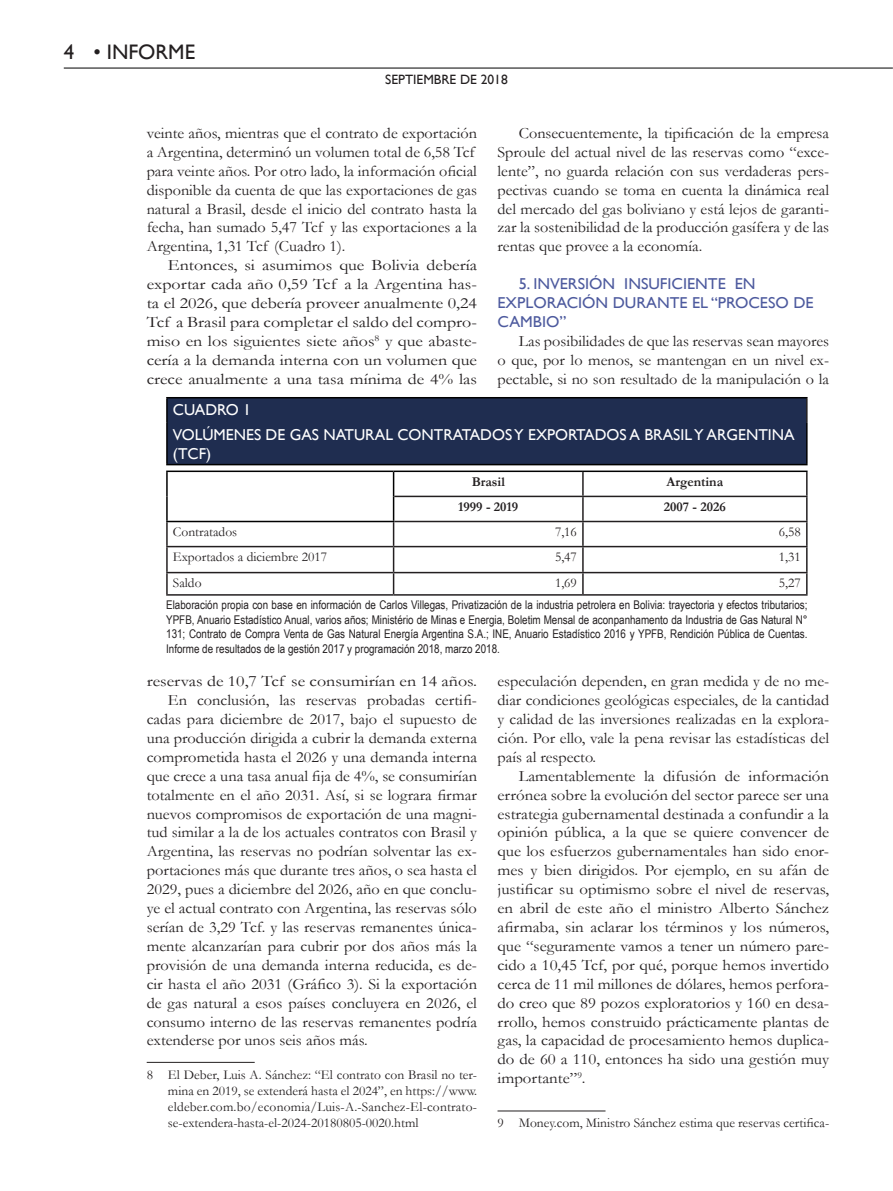
<style>
.page{position:relative;width:893px;height:1191px;background:#fff}
.page>*{position:absolute;margin:0;border:0;box-sizing:border-box;transform-origin:0 0}
.t1{font:21px "Gill Sans";color:#231f20}
.t2{font:15.75px/18.9px "Garamond";color:#231f20;text-align:justify}
.t3{font:15.75px "Garamond";color:#231f20;scale:1.04 1}
.t4{font:15.75px/18.9px "Garamond";color:#231f20;text-align:justify;scale:1.07 1}
.t5{font:15.75px/18.9px "Garamond";color:#231f20;text-align:justify;scale:1.14 1}
.t6{font:15.75px/25px "Gill Sans";color:#fff}
.t7{font:15.75px/18.9px "Gill Sans";color:#4d5a9e}
.t8{font:13.5px/16.2px "Garamond";color:#231f20;text-align:justify}
.t9{font:700 13.5px "Garamond";color:#231f20}
.t10{font:13.5px "Gill Sans";color:#231f20}
.t11{font:12px/14.4px "Arial Narrow";color:#231f20;text-align:justify}
</style>
<div class="page">
<hr style="left:64px;top:68px;width:829px;height:1px;background:#000">
<hr style="left:147px;top:1062px;width:108px;height:1px;background:#231f20">
<hr style="left:497px;top:1110px;width:108px;height:1px;background:#231f20">
<hr style="left:806px;top:497px;width:2px;height:24px;background:#231f20">
<hr style="left:394px;top:521px;width:189px;height:1px;background:#231f20">
<hr style="left:583px;top:521px;width:225px;height:1px;background:#231f20">
<hr style="left:806px;top:522px;width:2px;height:24px;background:#231f20">
<hr style="left:166px;top:547px;width:2px;height:25px;background:#231f20">
<hr style="left:583px;top:546px;width:225px;height:1px;background:#231f20">
<hr style="left:582px;top:547px;width:2px;height:25px;background:#231f20">
<hr style="left:806px;top:547px;width:2px;height:25px;background:#231f20">
<hr style="left:166px;top:572px;width:228px;height:1px;background:#231f20">
<hr style="left:394px;top:572px;width:189px;height:1px;background:#231f20">
<hr style="left:583px;top:572px;width:225px;height:1px;background:#231f20">
<hr style="left:582px;top:573px;width:2px;height:21px;background:#231f20">
<hr style="left:806px;top:472px;width:2px;height:23px;background:#231f20">
<hr style="left:394px;top:495px;width:189px;height:2px;background:#231f20">
<hr style="left:583px;top:495px;width:225px;height:2px;background:#231f20">
<hr style="left:582px;top:472px;width:2px;height:23px;background:#231f20">
<hr style="left:582px;top:497px;width:2px;height:24px;background:#231f20">
<hr style="left:582px;top:522px;width:2px;height:24px;background:#231f20">
<hr style="left:394px;top:546px;width:189px;height:1px;background:#231f20">
<hr style="left:166px;top:522px;width:2px;height:24px;background:#231f20">
<hr style="left:166px;top:546px;width:228px;height:1px;background:#231f20">
<hr style="left:166px;top:573px;width:2px;height:21px;background:#231f20">
<hr style="left:806px;top:573px;width:2px;height:21px;background:#231f20">
<hr style="left:166px;top:594px;width:228px;height:1px;background:#231f20">
<hr style="left:394px;top:594px;width:189px;height:1px;background:#231f20">
<hr style="left:583px;top:594px;width:225px;height:1px;background:#231f20">
<hr style="left:394px;top:470px;width:189px;height:2px;background:#000">
<hr style="left:583px;top:470px;width:225px;height:2px;background:#000">
<hr style="left:166px;top:470px;width:228px;height:2px;background:#000">
<hr style="left:166px;top:472px;width:2px;height:24px;background:#000">
<hr style="left:166px;top:496px;width:2px;height:25px;background:#000">
<svg style="left:393px;top:472px;width:1px;height:122px"></svg>
<hr style="left:166px;top:521px;width:228px;height:1px;background:#000">
<div style="left:168px;top:398px;width:638px;height:66px;background:#1f2d50"></div>
<hr style="left:806px;top:398px;width:2px;height:25px;background:#231f20">
<hr style="left:166px;top:397px;width:642px;height:1px;background:#000">
<hr style="left:166px;top:398px;width:2px;height:25px;background:#000">
<hr style="left:166px;top:423px;width:2px;height:41px;background:#000">
<hr style="left:806px;top:423px;width:2px;height:41px;background:#000">
<hr style="left:166px;top:464px;width:642px;height:1px;background:#000">
<h1 class="t1" style="left:64px;top:40px;width:12px">4</h1>
<h1 class="t1" style="left:94px;top:40px;width:103px">• INFORME</h1>
<p class="t10" style="left:385px;top:71px;width:124px">SEPTIEMBRE DE 2018</p>
<p class="t2" style="left:147px;top:123px;width:332px;text-align:left">veinte años, mientras que el contrato de exportación a Argentina, determinó un volumen total de 6,58 Tcf para veinte años. Por otro lado, la información oficial disponible da cuenta de que las exportaciones de gas natural a Brasil, desde el inicio del contrato hasta la fecha, han sumado 5,47 Tcf y las exportaciones a la Argentina, 1,31 Tcf (Cuadro 1).</p>
<p class="t5" style="left:147px;top:255px;width:291px;text-indent:21px">Entonces, si asumimos que Bolivia debería exportar cada año 0,59 Tcf a la Argentina has&shy;ta el 2026, que debería proveer anualmente 0,24<br>Tcf a Brasil para completar el saldo del compro&shy;miso en los siguientes siete años<sup>8</sup> y que abaste&shy;cería a la demanda interna con un volumen que crece anualmente a una tasa mínima de 4% las</p>
<p class="t2" style="left:497px;top:123px;width:333px;text-indent:21px">Consecuentemente, la tipificación de la empresa Sproule del actual nivel de las reservas como “exce&shy;lente”, no guarda relación con sus verdaderas pers&shy;pectivas cuando se toma en cuenta la dinámica real del mercado del gas boliviano y está lejos de garanti&shy;zar la sostenibilidad de la producción gasífera y de las rentas que provee a la economía.</p>
<p class="t7" style="left:497px;top:275px;width:318px;text-indent:21px">5. INVERSIÓN INSUFICIENTE EN<br>EXPLORACIÓN DURANTE EL “PROCESO DE<br>CAMBIO”</p>
<p class="t2" style="left:497px;top:331px;width:333px;text-indent:21px">Las posibilidades de que las reservas sean mayores o que, por lo menos, se mantengan en un nivel ex&shy;pectable, si no son resultado de la manipulación o la</p>
<p class="t6" style="left:173px;top:397px;width:623px">CUADRO 1<br>VOLÚMENES DE GAS NATURAL CONTRATADOS Y EXPORTADOS A BRASIL Y ARGENTINA</p>
<p class="t6" style="left:173px;top:441px;width:40px">(TCF)</p>
<p class="t9" style="left:472px;top:473px;width:35px">Brasil</p>
<p class="t9" style="left:667px;top:473px;width:58px">Argentina</p>
<p class="t9" style="left:458px;top:498px;width:61px">1999 - 2019</p>
<p class="t9" style="left:664px;top:498px;width:63px">2007 - 2026</p>
<p class="t8" style="left:173px;top:523px;width:66px">Contratados</p>
<p class="t8" style="left:555px;top:523px;width:23px">7,16</p>
<p class="t8" style="left:779px;top:523px;width:23px">6,58</p>
<p class="t8" style="left:173px;top:549px;width:156px">Exportados a diciembre 2017</p>
<p class="t8" style="left:555px;top:549px;width:23px">5,47</p>
<p class="t8" style="left:779px;top:549px;width:23px">1,31</p>
<p class="t8" style="left:173px;top:575px;width:30px">Saldo</p>
<p class="t8" style="left:555px;top:575px;width:23px">1,69</p>
<p class="t8" style="left:779px;top:575px;width:23px">5,27</p>
<p class="t11" style="left:166px;top:597px;width:643px">Elaboración propia con base en información de Carlos Villegas, Privatización de la industria petrolera en Bolivia: trayectoria y efectos tributarios; YPFB, Anuario Estadístico Anual, varios años; Ministério de Minas e Energia, Boletim Mensal de aconpanhamento da Industria de Gas Natural N° 131; Contrato de Compra Venta de Gas Natural Energía Argentina S.A.; INE, Anuario Estadístico 2016 y YPFB, Rendición Pública de Cuentas.<br>Informe de resultados de la gestión 2017 y programación 2018, marzo 2018.</p>
<p class="t5" style="left:147px;top:671px;width:291px">reservas de 10,7 Tcf se consumirían en 14 años.</p>
<p class="t3" style="left:168px;top:689px;width:299px">En conclusión, las reservas probadas certifi-</p>
<p class="t3" style="left:147px;top:708px;width:319px">cadas para diciembre de 2017, bajo el supuesto de</p>
<p class="t3" style="left:147px;top:727px;width:319px">una producción dirigida a cubrir la demanda externa</p>
<p class="t3" style="left:147px;top:746px;width:319px">comprometida hasta el 2026 y una demanda interna</p>
<p class="t3" style="left:147px;top:765px;width:319px">que crece a una tasa anual fija de 4%, se consumirían</p>
<p class="t3" style="left:147px;top:784px;width:319px">totalmente en el año 2031. Así, si se lograra firmar</p>
<p class="t3" style="left:147px;top:803px;width:319px">nuevos compromisos de exportación de una magni-</p>
<p class="t3" style="left:147px;top:822px;width:319px">tud similar a la de los actuales contratos con Brasil y</p>
<p class="t3" style="left:147px;top:841px;width:319px">Argentina, las reservas no podrían solventar las ex-</p>
<p class="t3" style="left:147px;top:859px;width:319px">portaciones más que durante tres años, o sea hasta el</p>
<p class="t3" style="left:147px;top:878px;width:319px">2029, pues a diciembre del 2026, año en que conclu-</p>
<p class="t3" style="left:147px;top:897px;width:319px">ye el actual contrato con Argentina, las reservas sólo</p>
<p class="t3" style="left:147px;top:916px;width:319px">serían de 3,29 Tcf. y las reservas remanentes única-</p>
<p class="t3" style="left:147px;top:935px;width:319px">mente alcanzarían para cubrir por dos años más la</p>
<p class="t3" style="left:147px;top:954px;width:319px">provisión de una demanda interna reducida, es de-</p>
<p class="t3" style="left:147px;top:973px;width:319px">cir hasta el año 2031 (Gráfico 3). Si la exportación</p>
<p class="t3" style="left:147px;top:992px;width:319px">de gas natural a esos países concluyera en 2026, el</p>
<p class="t3" style="left:147px;top:1011px;width:319px">consumo interno de las reservas remanentes podría</p>
<p class="t3" style="left:147px;top:1030px;width:214px">extenderse por unos seis años más.</p>
<p class="t8" style="left:168px;top:1065px;width:311px;text-indent:-21px">8 El Deber, Luis A. Sánchez: “El contrato con Brasil no ter&shy;mina en 2019, se extenderá hasta el 2024”, en https://www. eldeber.com.bo/economia/Luis-A.-Sanchez-El-contrato&shy;se-extendera-hasta-el-2024-20180805-0020.html</p>
<p class="t2" style="left:497px;top:671px;width:333px">especulación dependen, en gran medida y de no me&shy;diar condiciones geológicas especiales, de la cantidad y calidad de las inversiones realizadas en la explora&shy;ción. Por ello, vale la pena revisar las estadísticas del país al respecto.</p>
<p class="t4" style="left:497px;top:766px;width:312px;text-indent:21px">Lamentablemente la difusión de información errónea sobre la evolución del sector parece ser una estrategia gubernamental destinada a confundir a la opinión pública, a la que se quiere convencer de que los esfuerzos gubernamentales han sido enor&shy;mes y bien dirigidos. Por ejemplo, en su afán de justificar su optimismo sobre el nivel de reservas, en abril de este año el ministro Alberto Sánchez afirmaba, sin aclarar los términos y los números, que “seguramente vamos a tener un número pare&shy;cido a 10,45 Tcf, por qué, porque hemos invertido cerca de 11 mil millones de dólares, hemos perfora&shy;do creo que 89 pozos exploratorios y 160 en desa&shy;rrollo, hemos construido prácticamente plantas de gas, la capacidad de procesamiento hemos duplica&shy;do de 60 a 110, entonces ha sido una gestión muy importante”<sup>9</sup>.</p>
<p class="t8" style="left:497px;top:1114px;width:333px">9 Money.com, Ministro Sánchez estima que reservas certifica-</p>
</div>
